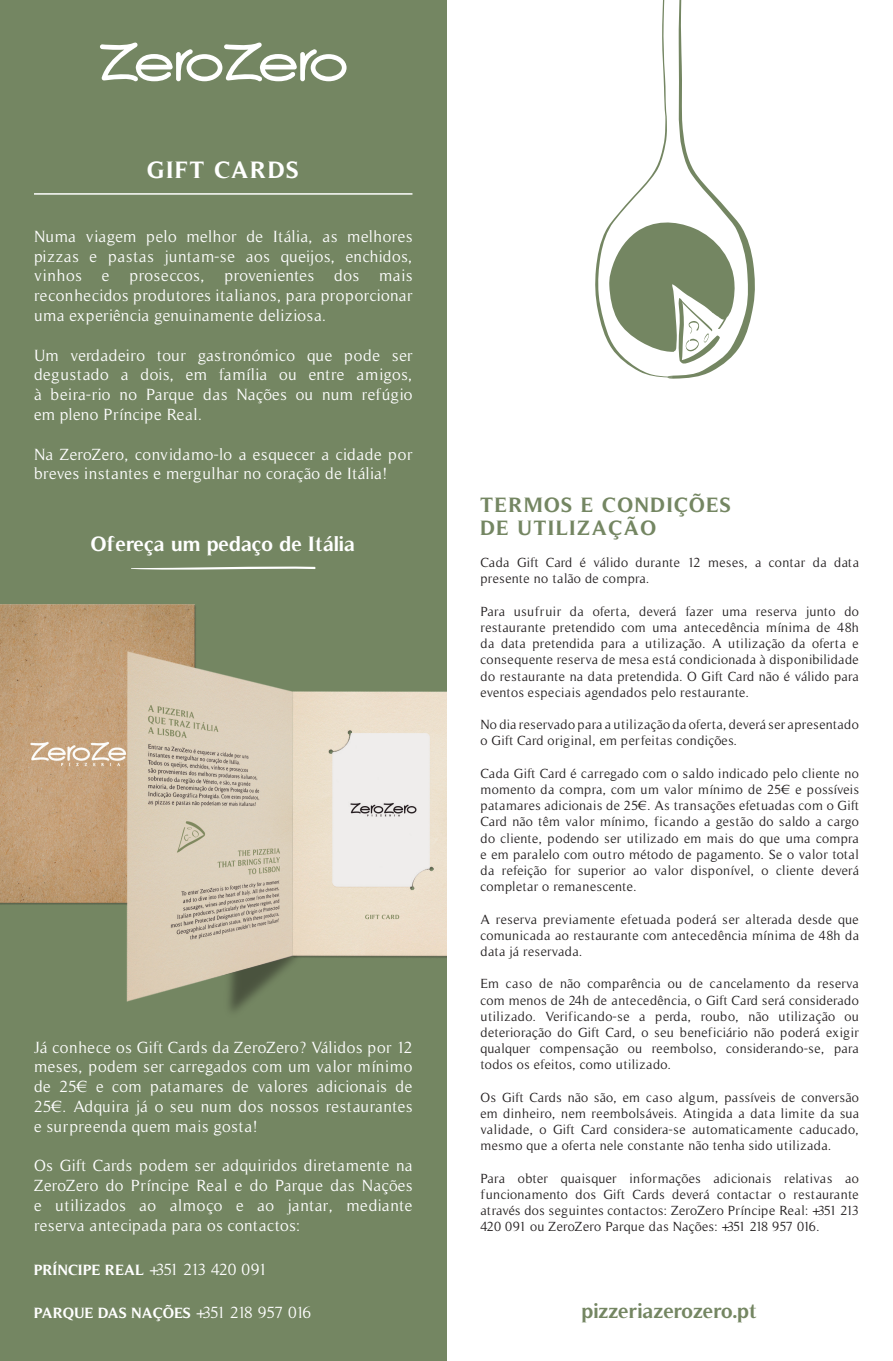
<style>
.page{position:relative;width:893px;height:1361px;background:#fff}
.page>*{position:absolute;margin:0;border:0;box-sizing:border-box;transform-origin:0 0}
.t1{font:700 24px "Timeless";letter-spacing:.06em;color:#fff}
.t2{font:700 21px/22.5px "Timeless";letter-spacing:.06em;color:#748662}
.t3{font:700 21px "Timeless";color:#fff}
.t4{font:700 21px "Timeless";color:#748662}
.t5{font:16.5px/19.8px "Timeless";letter-spacing:.03em;color:#fff;text-align:justify}
.t6{font:16.5px "Timeless";letter-spacing:-.065em;color:#fff}
.t7{font:700 15px "Timeless";color:#fff}
.t8{font:13.5px/16.2px "Timeless";letter-spacing:.025em;color:#231f20;text-align:justify}
.s1{font-weight:700;font-size:15px}
.s2{font-weight:400;font-size:16.5px}
</style>
<div class="page">
<div style="left:0;top:0;width:446px;height:1361px;background:#748662"></div>
<img style="left:0;top:604px;width:446px;height:408px">
<hr style="left:34px;top:193px;width:378px;height:2px;background:#fff">
<svg style="left:100px;top:42px;width:247px;height:39px"></svg>
<svg style="left:131px;top:566px;width:185px;height:4px"></svg>
<svg style="left:595px;top:0;width:160px;height:379px"></svg>
<h1 class="t1" style="left:147px;top:156px;width:153px">GIFT CARDS</h1>
<p class="t5" style="left:34px;top:226px;width:380px">Numa viagem pelo melhor de Itália, as melhores pizzas e pastas juntam-se aos queijos, enchidos, vinhos e proseccos, provenientes dos mais reconhecidos produtores italianos, para proporcionar uma experiência genuinamente deliziosa.</p>
<p class="t5" style="left:34px;top:345px;width:380px">Um verdadeiro tour gastronómico que pode ser degustado a dois, em família ou entre amigos, à beira-rio no Parque das Nações ou num refúgio em pleno Príncipe Real.</p>
<p class="t5" style="left:34px;top:444px;width:380px">Na ZeroZero, convidamo-lo a esquecer a cidade por breves instantes e mergulhar no coração de Itália!</p>
<h2 class="t3" style="left:91px;top:531px;width:266px">Ofereça um pedaço de Itália</h2>
<p class="t5" style="left:34px;top:1037px;width:380px">Já conhece os Gift Cards da ZeroZero? Válidos por 12 meses, podem ser carregados com um valor mínimo de 25€ e com patamares de valores adicionais de 25€. Adquira já o seu num dos nossos restaurantes e surpreenda quem mais gosta!</p>
<p class="t5" style="left:34px;top:1156px;width:380px">Os Gift Cards podem ser adquiridos diretamente na ZeroZero do Príncipe Real e do Parque das Nações e utilizados ao almoço e ao jantar, mediante reserva antecipada para os contactos:</p>
<p class="t6" style="left:34px;top:1260px;width:234px"><span class="s1">PRÍNCIPE REAL</span> +351 213 420 091</p>
<p class="t7" style="left:34px;top:1304px;width:279px">PARQUE DAS NAÇÕES <span class="s2">+351 218 957 016</span></p>
<h2 class="t2" style="left:480px;top:493px;width:252px">TERMOS E CONDIÇÕES<br>DE UTILIZAÇÃO</h2>
<p class="t8" style="left:480px;top:554px;width:380px">Cada Gift Card é válido durante 12 meses, a contar da data presente no talão de compra.</p>
<p class="t8" style="left:480px;top:603px;width:380px">Para usufruir da oferta, deverá fazer uma reserva junto do restaurante pretendido com uma antecedência mínima de 48h da data pretendida para a utilização. A utilização da oferta e consequente reserva de mesa está condicionada à disponibilidade do restaurante na data pretendida. O Gift Card não é válido para eventos especiais agendados pelo restaurante.</p>
<p class="t8" style="left:480px;top:716px;width:380px">No dia reservado para a utilização da oferta, deverá ser apresentado o Gift Card original, em perfeitas condições.</p>
<p class="t8" style="left:480px;top:765px;width:380px">Cada Gift Card é carregado com o saldo indicado pelo cliente no momento da compra, com um valor mínimo de 25€ e possíveis patamares adicionais de 25€. As transações efetuadas com o Gift Card não têm valor mínimo, ficando a gestão do saldo a cargo do cliente, podendo ser utilizado em mais do que uma compra e em paralelo com outro método de pagamento. Se o valor total da refeição for superior ao valor disponível, o cliente deverá completar o remanescente.</p>
<p class="t8" style="left:480px;top:911px;width:380px">A reserva previamente efetuada poderá ser alterada desde que comunicada ao restaurante com antecedência mínima de 48h da data já reservada.</p>
<p class="t8" style="left:480px;top:976px;width:380px">Em caso de não comparência ou de cancelamento da reserva com menos de 24h de antecedência, o Gift Card será considerado utilizado. Verificando-se a perda, roubo, não utilização ou deterioração do Gift Card, o seu beneficiário não poderá exigir qualquer compensação ou reembolso, considerando-se, para todos os efeitos, como utilizado.</p>
<p class="t8" style="left:480px;top:1089px;width:380px">Os Gift Cards não são, em caso algum, passíveis de conversão em dinheiro, nem reembolsáveis. Atingida a data limite da sua validade, o Gift Card considera-se automaticamente caducado, mesmo que a oferta nele constante não tenha sido utilizada.</p>
<p class="t8" style="left:480px;top:1170px;width:380px">Para obter quaisquer informações adicionais relativas ao funcionamento dos Gift Cards deverá contactar o restaurante através dos seguintes contactos: ZeroZero Príncipe Real: +351 213<br>420 091 ou ZeroZero Parque das Nações: +351 218 957 016.</p>
<h2 class="t4" style="left:582px;top:1299px;width:177px">pizzeriazerozero.pt</h2>
</div>
